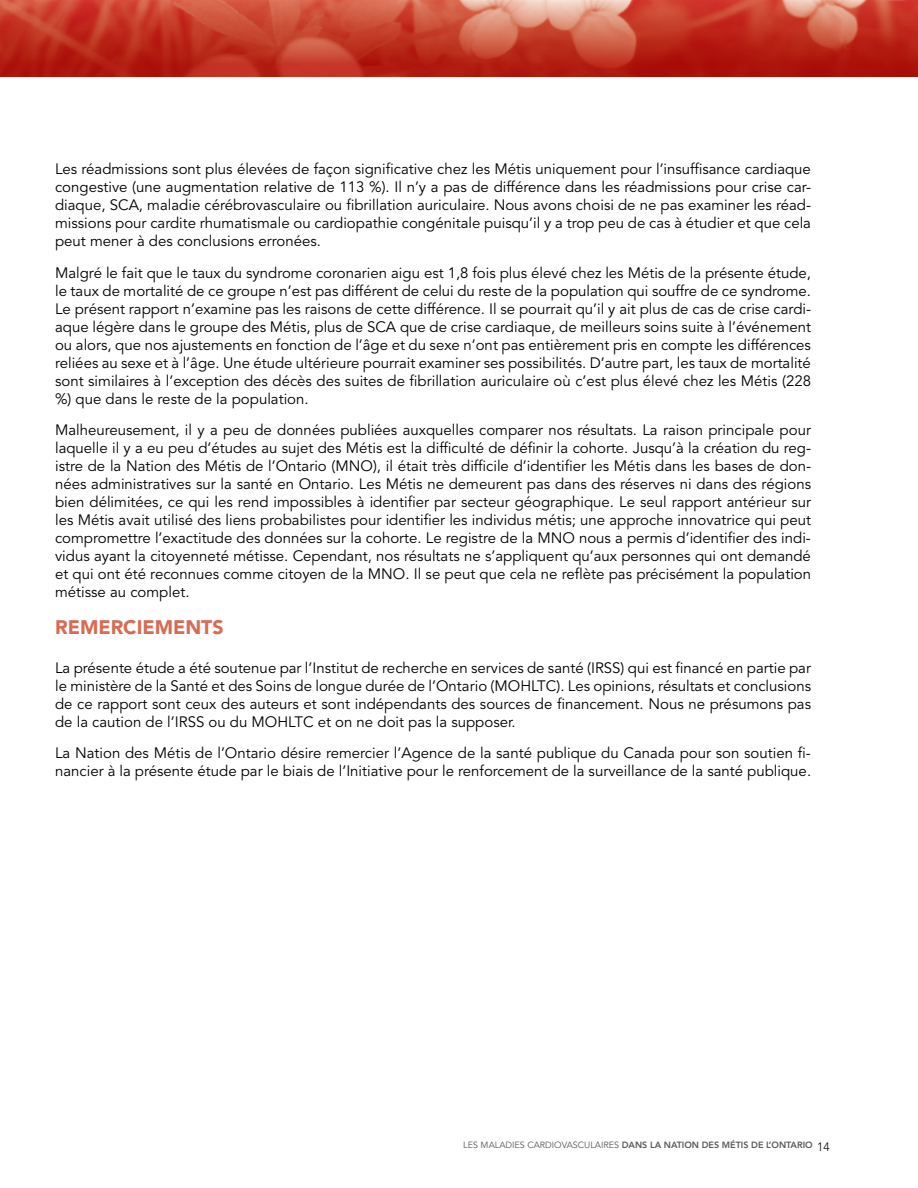
<style>
.page{position:relative;width:918px;height:1188px;background:#fff}
.page>*{position:absolute;margin:0;border:0;box-sizing:border-box;transform-origin:0 0}
.t1{font:900 19.5px "Avenir LT Std";color:#d76b53}
.t2{font:15px/18px "Avenir LT Std";color:#000;text-align:justify}
.t3{font:800 9px "Avenir LT Std";color:#58595b}
.s1{font-weight:400}
.s2{font-weight:300;font-size:12px;color:#000}
</style>
<div class="page">
<svg style="left:0;top:0;width:918px;height:77px;background:#c23e2c"></svg>
<p class="t2" style="left:55px;top:161px;width:758px">Les réadmissions sont plus élevées de façon significative chez les Métis uniquement pour l’insuffisance cardiaque congestive (une augmentation relative de 113 %). Il n’y a pas de différence dans les réadmissions pour crise car&shy;diaque, SCA, maladie cérébrovasculaire ou fibrillation auriculaire. Nous avons choisi de ne pas examiner les réad&shy;missions pour cardite rhumatismale ou cardiopathie congénitale puisqu’il y a trop peu de cas à étudier et que cela peut mener à des conclusions erronées.</p>
<p class="t2" style="left:55px;top:264px;width:758px">Malgré le fait que le taux du syndrome coronarien aigu est 1,8 fois plus élevé chez les Métis de la présente étude, le taux de mortalité de ce groupe n’est pas différent de celui du reste de la population qui souffre de ce syndrome.<br>Le présent rapport n’examine pas les raisons de cette différence. Il se pourrait qu’il y ait plus de cas de crise cardi&shy;aque légère dans le groupe des Métis, plus de SCA que de crise cardiaque, de meilleurs soins suite à l’événement ou alors, que nos ajustements en fonction de l’âge et du sexe n’ont pas entièrement pris en compte les différences reliées au sexe et à l’âge. Une étude ultérieure pourrait examiner ses possibilités. D’autre part, les taux de mortalité sont similaires à l’exception des décès des suites de fibrillation auriculaire où c’est plus élevé chez les Métis (228 %) que dans le reste de la population.</p>
<p class="t2" style="left:55px;top:422px;width:758px">Malheureusement, il y a peu de données publiées auxquelles comparer nos résultats. La raison principale pour laquelle il y a eu peu d’études au sujet des Métis est la difficulté de définir la cohorte. Jusqu’à la création du reg&shy;istre de la Nation des Métis de l’Ontario (MNO), il était très difficile d’identifier les Métis dans les bases de don&shy;nées administratives sur la santé en Ontario. Les Métis ne demeurent pas dans des réserves ni dans des régions bien délimitées, ce qui les rend impossibles à identifier par secteur géographique. Le seul rapport antérieur sur les Métis avait utilisé des liens probabilistes pour identifier les individus métis; une approche innovatrice qui peut compromettre l’exactitude des données sur la cohorte. Le registre de la MNO nous a permis d’identifier des indi&shy;vidus ayant la citoyenneté métisse. Cependant, nos résultats ne s’appliquent qu’aux personnes qui ont demandé et qui ont été reconnues comme citoyen de la MNO. Il se peut que cela ne reflète pas précisément la population métisse au complet.</p>
<h1 class="t1" style="left:55px;top:616px;width:170px">REMERCIEMENTS</h1>
<p class="t2" style="left:55px;top:659px;width:758px">La présente étude a été soutenue par l’Institut de recherche en services de santé (IRSS) qui est financé en partie par le ministère de la Santé et des Soins de longue durée de l’Ontario (MOHLTC). Les opinions, résultats et conclusions de ce rapport sont ceux des auteurs et sont indépendants des sources de financement. Nous ne présumons pas de la caution de l’IRSS</p>
<p class="t2" style="left:55px;top:706px;width:757px;line-height:31.5px;text-indent:153px">ou du MOHLTC et on ne doit pas la supposer.<br>La Nation des Métis de l’Ontario désire remercier l’Agence de la santé publique du Canada pour son soutien fi-</p>
<p class="t2" style="left:55px;top:762px;width:758px">nancier à la présente étude par le biais de l’Initiative pour le renforcement de la surveillance de la santé publique.</p>
<p class="t3" style="left:463px;top:1140px;width:368px"><span class="s1">LES MALADIES CARDIOVASCULAIRES</span> DANS LA NATION DES MÉTIS DE L’ONTARIO <span class="s2">14</span></p>
</div>
